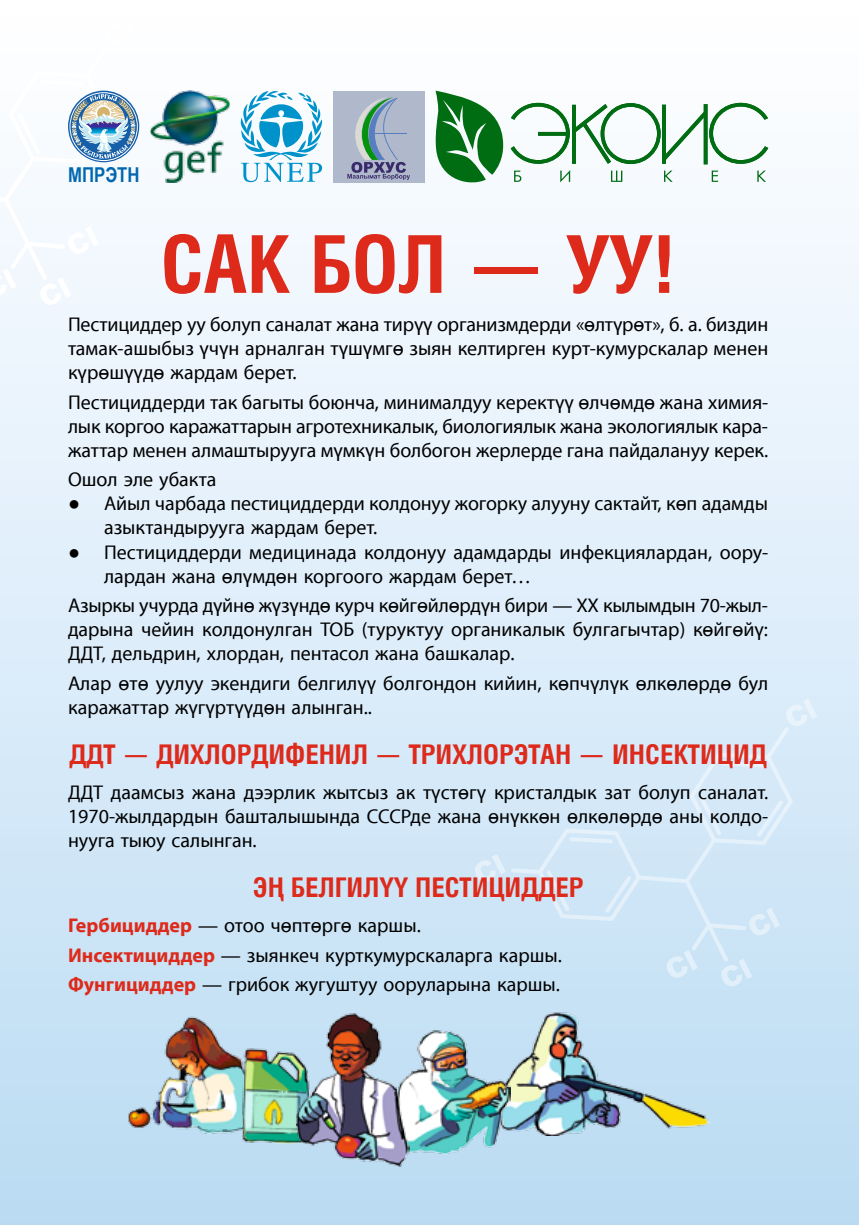
<style>
.page{position:relative;width:859px;height:1225px;background:#fff}
.page>*{position:absolute;margin:0;border:0;box-sizing:border-box;transform-origin:0 0}
.t1{font:700 80px "Hebar Cond Kyrg";color:#dd2a1b}
.t2{font:700 27.2px "Hebar Cond Kyrg";color:#dd2a1b}
.t3{font:700 20.4px "Arial Narrow";color:#0067b0}
.t4{font:20px/24px "Myriad Pro Regular Kyrg";color:#000;text-align:justify}
.s1{font-family:"Arial"}
.s2{font-family:"Myriad Pro"}
.s3{font-family:"Myriad Pro Bold Kyrg";color:#dd2a1b}
</style>
<div class="page">
<div style="left:0;top:0;width:859px;height:1225px;background:linear-gradient(to bottom,#fff,#bbdcf3)"></div>
<svg style="left:474px;top:854px;width:32px;height:27px"></svg>
<svg style="left:786px;top:698px;width:31px;height:28px"></svg>
<svg style="left:666px;top:961px;width:32px;height:16px"></svg>
<svg style="left:511px;top:727px;width:282px;height:234px;background:#d2e7f7"></svg>
<svg style="left:727px;top:907px;width:53px;height:28px"></svg>
<svg style="left:718px;top:946px;width:34px;height:40px"></svg>
<svg style="left:0;top:17px;width:139px;height:288px"></svg>
<img style="left:150px;top:90px;width:80px;height:92px">
<svg style="left:241px;top:91px;width:81px;height:91px"></svg>
<svg style="left:435px;top:91px;width:68px;height:92px"></svg>
<svg style="left:511px;top:103px;width:257px;height:61px"></svg>
<svg style="left:514px;top:171px;width:7px;height:11px"></svg>
<svg style="left:560px;top:170px;width:10px;height:12px"></svg>
<svg style="left:611px;top:171px;width:11px;height:11px"></svg>
<svg style="left:664px;top:171px;width:9px;height:11px"></svg>
<svg style="left:712px;top:171px;width:6px;height:11px"></svg>
<svg style="left:757px;top:171px;width:9px;height:11px"></svg>
<div style="left:333px;top:91px;width:92px;height:92px;background:#b0b8cc"></div>
<svg style="left:347px;top:97px;width:63px;height:83px"></svg>
<img style="left:127px;top:1016px;width:129px;height:118px">
<img style="left:242px;top:1047px;width:55px;height:97px">
<img style="left:496px;top:1008px;width:213px;height:127px">
<img style="left:409px;top:1030px;width:101px;height:124px">
<img style="left:297px;top:1012px;width:112px;height:154px">
<p class="t3" style="left:68px;top:160px;width:73px">МПРЭТН</p>
<h1 class="t1" style="left:160px;top:223px;width:517px">Сак бол — уу!</h1>
<p class="t4" style="left:68px;top:312px;width:702px">Пестициддер уу болуп саналат жана тирүү организмдерди «өлтүрөт», б. а. биздин тамак-ашыбыз үчүн арналган түшүмгө зыян келтирген курт-кумурскалар менен күрөшүүдө жардам берет.</p>
<p class="t4" style="left:68px;top:390px;width:702px">Пестициддерди так багыты боюнча, минималдуу керектүү өлчөмдө жана химия&shy;лык коргоо каражаттарын агротехникалык, биологиялык жана экологиялык кара&shy;жаттар менен алмаштырууга мүмкүн болбогон жерлерде гана пайдалануу керек.</p>
<p class="t4" style="left:68px;top:467px;width:150px">Ошол эле убакта</p>
<p class="t4" style="left:104px;top:491px;width:665px;text-indent:-36px"><span class="s1">●</span> Айыл чарбада пестициддерди колдонуу жогорку алууну сактайт, көп адамды азыктандырууга жардам берет.</p>
<p class="t4" style="left:104px;top:539px;width:666px;text-indent:-36px"><span class="s1">●</span> Пестициддерди медицинада колдонуу адамдарды инфекциялардан, оору&shy;лардан жана өлүмдөн коргоого жардам берет…</p>
<p class="t4" style="left:68px;top:593px;width:701px">Азыркы учурда дүйнө жүзүндө курч көйгөйлөрдүн бири — ХХ кылымдын 70-жыл&shy;дарына чейин колдонулган ТОБ (туруктуу органикалык булгагычтар) көйгөйү:<br>ДДТ, дельдрин, хлордан, пентасол жана башкалар.</p>
<p class="t4" style="left:68px;top:671px;width:702px">Алар өтө уулуу экендиги белгилүү болгондон кийин, көпчүлүк өлкөлөрдө бул каражаттар жүгүртүүдөн алынган.<span class="s2">.</span></p>
<h2 class="t2" style="left:70px;top:740px;width:696px">ДДТ — Дихлордифенил — Трихлорэтан — Инсектицид</h2>
<p class="t4" style="left:68px;top:780px;width:702px">ДДТ даамсыз жана дээрлик жытсыз ак түстөгү кристалдык зат болуп саналат.<br>1970-жылдардын башталышында СССРде жана өнүккөн өлкөлөрдө аны колдо&shy;нууга тыюу салынган.</p>
<h2 class="t2" style="left:253px;top:873px;width:332px">ЭЎ белгилyy пестициддер</h2>
<p class="t4" style="left:68px;top:910px;width:495px;line-height:29.6px;text-align:left"><span class="s3">Гербициддер</span> — отоо чөптөргө каршы.<br><span class="s3">Инсектициддер</span> — зыянкеч курткумурскаларга каршы.<br><span class="s3">Фунгициддер</span> — грибок жугуштуу ооруларына каршы.</p>
</div>
